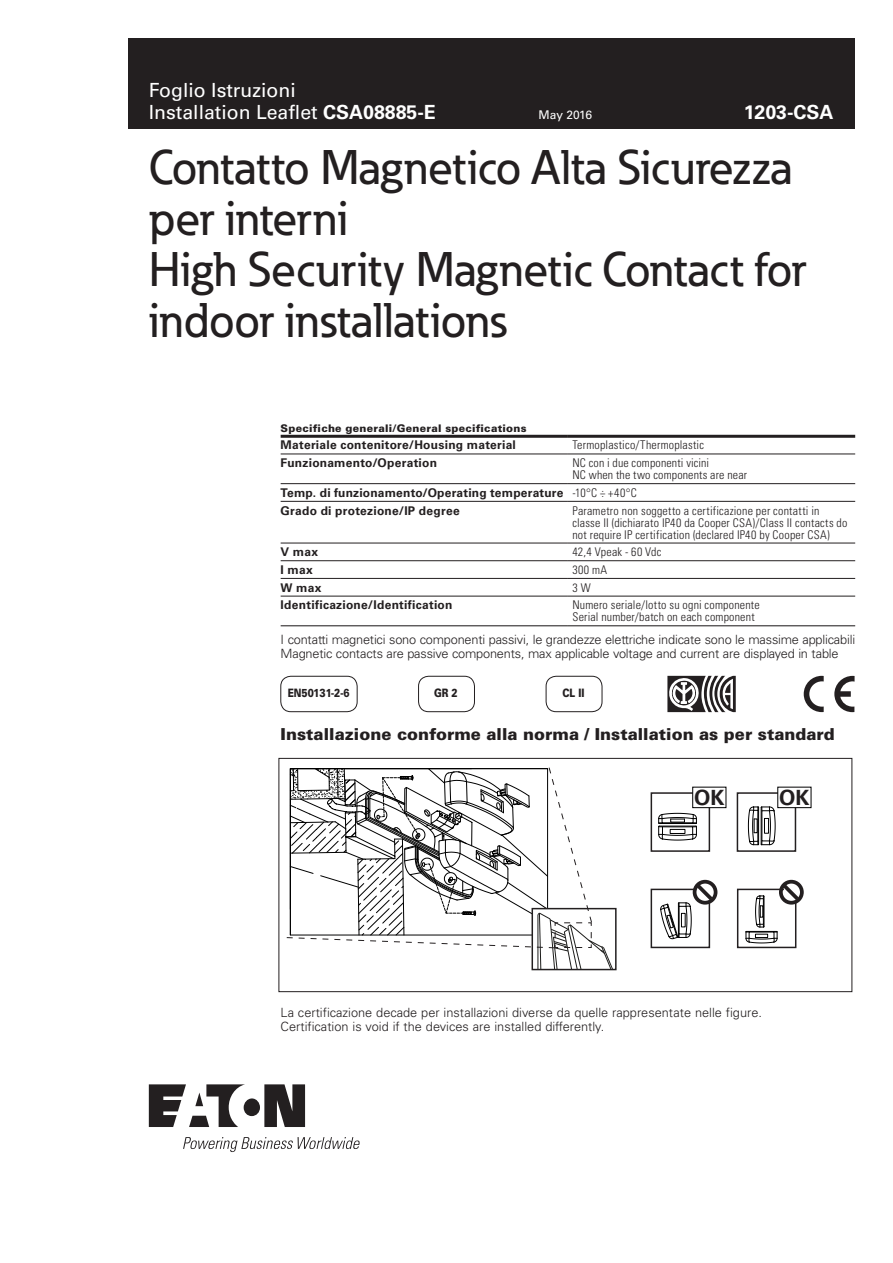
<style>
.page{position:relative;width:893px;height:1263px;background:#fff}
.page>*{position:absolute;margin:0;border:0;box-sizing:border-box;transform-origin:0 0}
._00_Product{font:500 48px/51px "Eaton";color:#231f20}
.t1{font:700 21px "Univers LT Pro 65";color:#231f20}
._00_Application{font:19.5px "Univers LT Std";color:#fff}
._00_Application-2{font:700 19.5px "Univers LT Std";color:#fff}
._01_Head1{font:900 16.5px "Univers LT Std";color:#231f20}
._02_Body{font:300 12.75px/14.2px "Univers LT Std";letter-spacing:-.015em;color:#231f20}
._03_Table_Text{font:300 condensed 12px/12px "Univers LT Std";letter-spacing:.015em;color:#231f20}
._03_Table_Text-2{font:700 12px "Univers LT Std";letter-spacing:.02em;color:#231f20}
._00_Brand{font:12px "Univers LT Std";color:#fff}
._01_Head1-2{font:900 11.55px "Univers LT Std";color:#231f20;scale:.8 1}
._03_Table_Head{font:900 10.5px "Univers LT Std";letter-spacing:.025em;color:#231f20}
.s1{font-weight:700}
</style>
<div class="page">
<div style="left:128px;top:38px;width:727px;height:90px;background:#231f20"></div>
<svg style="left:149px;top:1084px;width:156px;height:43px"></svg>
<svg style="left:183px;top:1137px;width:177px;height:15px"></svg>
<hr style="left:281px;top:454px;width:287px;height:1px;background:#231f20">
<hr style="left:568px;top:454px;width:287px;height:1px;background:#231f20">
<hr style="left:281px;top:483px;width:287px;height:1px;background:#231f20">
<hr style="left:568px;top:483px;width:287px;height:1px;background:#231f20">
<hr style="left:281px;top:501px;width:287px;height:1px;background:#231f20">
<hr style="left:568px;top:501px;width:287px;height:1px;background:#231f20">
<hr style="left:281px;top:543px;width:287px;height:1px;background:#231f20">
<hr style="left:568px;top:543px;width:287px;height:1px;background:#231f20">
<hr style="left:281px;top:560px;width:287px;height:1px;background:#231f20">
<hr style="left:568px;top:560px;width:287px;height:1px;background:#231f20">
<hr style="left:281px;top:578px;width:287px;height:1px;background:#231f20">
<hr style="left:568px;top:578px;width:287px;height:1px;background:#231f20">
<hr style="left:281px;top:596px;width:287px;height:1px;background:#231f20">
<hr style="left:568px;top:596px;width:287px;height:1px;background:#231f20">
<hr style="left:281px;top:435px;width:287px;height:3px;background:#231f20">
<hr style="left:568px;top:435px;width:287px;height:3px;background:#231f20">
<hr style="left:281px;top:625px;width:287px;height:1px;background:#231f20">
<hr style="left:568px;top:625px;width:287px;height:1px;background:#231f20">
<svg style="left:834px;top:676px;width:21px;height:36px"></svg>
<svg style="left:804px;top:676px;width:20px;height:36px"></svg>
<svg style="left:667px;top:676px;width:69px;height:36px"></svg>
<div style="left:546px;top:676px;width:56px;height:36px;border:1px solid #231f20;border-radius:10px"></div>
<div style="left:280px;top:676px;width:78px;height:36px;border:1px solid #231f20;border-radius:10px"></div>
<div style="left:418px;top:676px;width:57px;height:36px;border:1px solid #231f20;border-radius:10px"></div>
<div style="left:279px;top:758px;width:573px;height:234px;border:1px solid #231f20"></div>
<div style="left:531px;top:908px;width:86px;height:62px;border:2px solid #231f20"></div>
<svg style="left:286px;top:767px;width:328px;height:202px"></svg>
<svg style="left:658px;top:813px;width:39px;height:27px"></svg>
<div style="left:651px;top:792px;width:59px;height:60px;border:2px solid #231f20"></div>
<svg style="left:748px;top:807px;width:27px;height:38px"></svg>
<div style="left:737px;top:792px;width:59px;height:60px;border:2px solid #231f20"></div>
<div style="left:737px;top:889px;width:59px;height:59px;border:2px solid #231f20"></div>
<div style="left:651px;top:889px;width:59px;height:59px;border:2px solid #231f20"></div>
<div style="left:692px;top:787px;width:34px;height:21px;background:#fff;border:1px solid #000"></div>
<div style="left:777px;top:787px;width:34px;height:21px;background:#fff;border:1px solid #000"></div>
<div style="left:693px;top:880px;width:24px;height:24px;border:4px solid #231f20;border-radius:50%"></div>
<svg style="left:661px;top:880px;width:55px;height:59px"></svg>
<div style="left:779px;top:880px;width:25px;height:24px;border:4px solid #231f20;border-radius:50%"></div>
<svg style="left:746px;top:880px;width:57px;height:63px"></svg>
<p class="_00_Application" style="left:149px;top:78px;width:148px">Foglio Istruzioni</p>
<p class="_00_Application" style="left:149px;top:101px;width:288px">Installation Leaflet <span class="s1">CSA08885-E</span></p>
<p class="_00_Brand" style="left:538px;top:108px;width:55px">May 2016</p>
<p class="_00_Application-2" style="left:744px;top:101px;width:91px">1203-CSA</p>
<p class="_00_Product" style="left:149px;top:141px;width:659px">Contatto Magnetico Alta Sicurezza per interni<br>High Security Magnetic Contact for indoor installations</p>
<p class="_03_Table_Head" style="left:281px;top:421px;width:247px">Specifiche generali<span class="s1">/</span>General specifications</p>
<p class="_03_Table_Text-2" style="left:281px;top:438px;width:237px">Materiale contenitore/Housing material</p>
<p class="_03_Table_Text" style="left:572px;top:439px;width:133px">Termoplastico/Thermoplastic</p>
<p class="_03_Table_Text-2" style="left:281px;top:456px;width:158px">Funzionamento/Operation</p>
<p class="_03_Table_Text" style="left:572px;top:457px;width:176px">NC con i due componenti vicini<br>NC when the two components are near</p>
<p class="_03_Table_Text-2" style="left:281px;top:486px;width:284px">Temp. di funzionamento/Operating temperature</p>
<p class="_03_Table_Text" style="left:572px;top:487px;width:66px">-10°C ÷ +40°C</p>
<p class="_03_Table_Text-2" style="left:281px;top:503px;width:181px">Grado di protezione/IP degree</p>
<p class="_03_Table_Text" style="left:572px;top:504px;width:276px">Parametro non soggetto a certificazione per contatti in classe II (dichiarato IP40 da Cooper CSA)/Class II contacts do not require IP certification (declared IP40 by Cooper CSA)</p>
<p class="_03_Table_Text-2" style="left:281px;top:545px;width:39px">V max</p>
<p class="_03_Table_Text" style="left:572px;top:546px;width:91px">42,4 Vpeak - 60 Vdc</p>
<p class="_03_Table_Text-2" style="left:281px;top:563px;width:34px">I max</p>
<p class="_03_Table_Text" style="left:572px;top:564px;width:36px">300 mA</p>
<p class="_03_Table_Text-2" style="left:281px;top:580px;width:42px">W max</p>
<p class="_03_Table_Text" style="left:572px;top:581px;width:20px">3 W</p>
<p class="_03_Table_Text-2" style="left:281px;top:598px;width:173px">Identificazione/Identification</p>
<p class="_03_Table_Text" style="left:572px;top:599px;width:189px">Numero seriale/lotto su ogni componente<br>Serial number/batch on each component</p>
<p class="_02_Body" style="left:281px;top:632px;width:576px">I contatti magnetici sono componenti passivi, le grandezze elettriche indicate sono le massime applicabili<br>Magnetic contacts are passive components, max applicable voltage and current are displayed in table</p>
<p class="_01_Head1-2" style="left:288px;top:686px;width:79px">EN50131-2-6</p>
<p class="_01_Head1-2" style="left:434px;top:686px;width:31px">GR 2</p>
<p class="_01_Head1-2" style="left:562px;top:686px;width:29px">CL II</p>
<p class="_01_Head1" style="left:281px;top:724px;width:556px">Installazione conforme alla norma / Installation as per standard</p>
<p class="t1" style="left:694px;top:785px;width:32px">OK</p>
<p class="t1" style="left:779px;top:785px;width:32px">OK</p>
<p class="_02_Body" style="left:281px;top:1005px;width:483px">La certificazione decade per installazioni diverse da quelle rappresentate nelle figure.<br>Certification is void if the devices are installed differently.</p>
</div>
